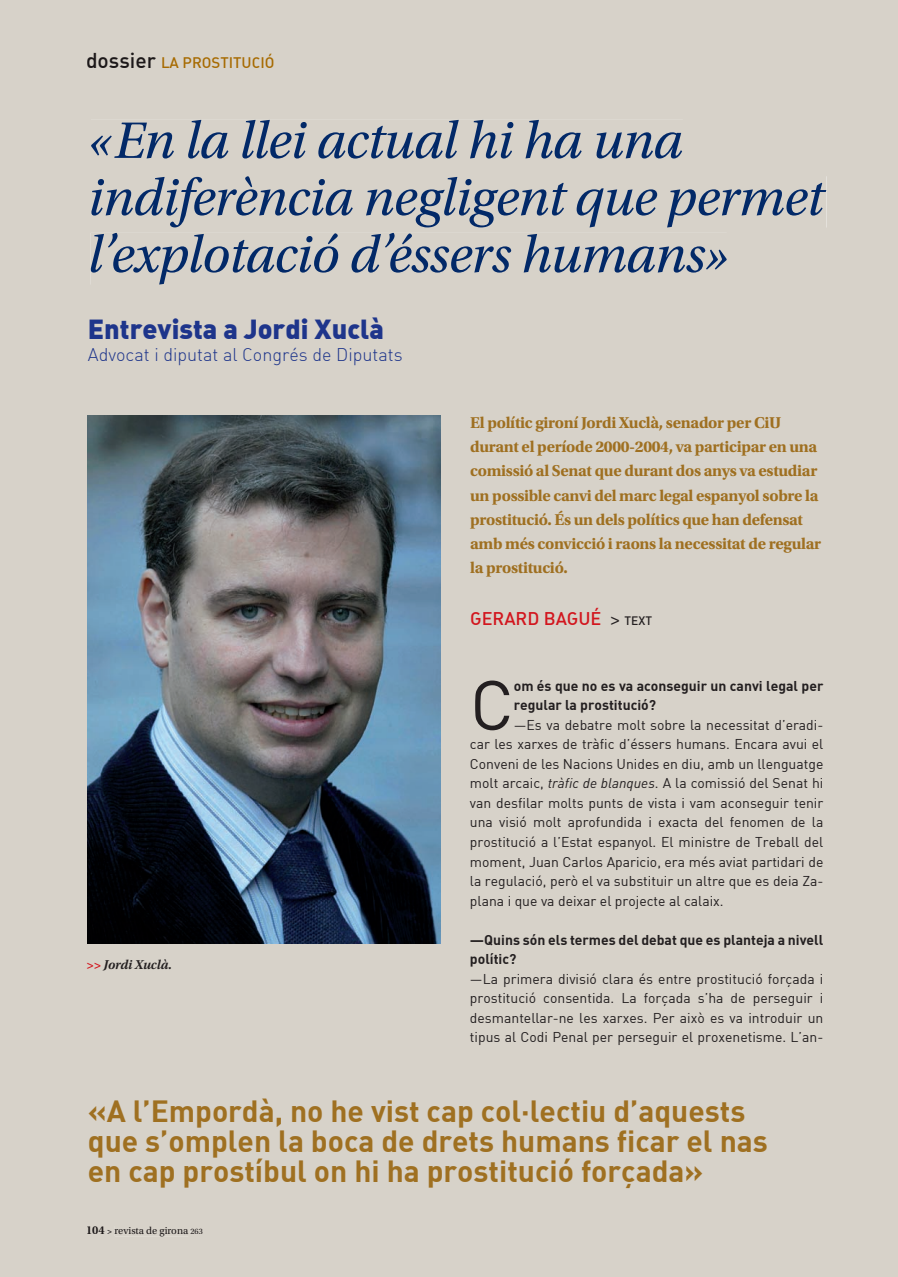
<style>
.page{position:relative;width:898px;height:1277px;background:#fff}
.page>*{position:absolute;margin:0;border:0;box-sizing:border-box;transform-origin:0 0}
.t1{font:68.7px "DIN";color:#231f20}
.t2{font:italic 54px/57px "Utopia Std";letter-spacing:-.01em;color:#022968}
.t3{font:30px/30px "DIN Bold";color:#9f7021}
.t4{font:27px "DIN Black Alternate";color:#1e358b}
.t5{font:18px "DIN Light Alternate";color:#1e358b}
.t6{font:18px "DIN Medium Alternate";color:#d2161e}
.t7{font:700 16.5px/24px "Utopia Std";letter-spacing:-.02em;color:#9f7021}
.t8{font:15px "DIN Medium Alternate";color:#a76b02}
.t9{font:13.95px/19.5px "DIN";color:#231f20;text-align:justify}
.t10{font:13.95px/19.5px "DIN Bold";color:#231f20}
.t11{font:italic 600 13.5px "Utopia Std";letter-spacing:-.01em;color:#231f20}
.t12{font:10.5px "Utopia Std";color:#1c1819}
.s1{font-size:21px;color:#1c1819}
.s2{color:#d2161e}
.s3{font-family:"Utopia Std";font-weight:600;color:#231f20}
.s4{font-size:12px;color:#231f20}
.s5{font-style:italic}
.s6{font-weight:600;font-size:12px}
.s7{font-weight:600;font-size:9px}
.s8{font-size:8.25px}
</style>
<div class="page">
<div style="left:0;top:0;width:898px;height:1276px;background:#d7d2c9"></div>
<div style="left:87px;top:1225px;width:18px;height:8px;background:#d7d2c9"></div>
<svg style="left:108px;top:1229px;width:4px;height:4px"></svg>
<div style="left:115px;top:1226px;width:73px;height:9px;background:#d7d2c9"></div>
<div style="left:191px;top:1228px;width:11px;height:5px;background:#d7d2c9"></div>
<div style="left:87px;top:52px;width:69px;height:16px;background:#d7d2c9"></div>
<div style="left:162px;top:53px;width:111px;height:15px;background:#d7d2c9"></div>
<div style="left:91px;top:120px;width:592px;height:39px;background:#d7d2c9"></div>
<div style="left:91px;top:176px;width:735px;height:51px;background:#d7d2c9"></div>
<div style="left:91px;top:233px;width:636px;height:51px;background:#d7d2c9"></div>
<img style="left:88px;top:415px;width:353px;height:528px">
<svg style="left:893px;top:1274px;width:5px;height:3px"></svg>
<p class="t8" style="left:86px;top:52px;width:190px"><span class="s1">dossier</span> LA PROSTITUCIÓ</p>
<h2 class="t2" style="left:88px;top:113px;width:737px">«En la llei actual hi ha una indiferència negligent que permet l’explotació d’éssers humans»</h2>
<h3 class="t4" style="left:88px;top:311px;width:297px">Entrevista a Jordi Xuclà</h3>
<p class="t5" style="left:88px;top:343px;width:316px">Advocat i diputat al Congrés de Diputats</p>
<p class="t11" style="left:86px;top:957px;width:87px"><span class="s2">&gt;&gt;</span> Jordi Xuclà.</p>
<p class="t7" style="left:470px;top:411px;width:352px">El polític gironí Jordi Xuclà, senador per CiU durant el període 2000-2004, va participar en una comissió al Senat que durant dos anys va estudiar un possible canvi del marc legal espanyol sobre la prostitució. És un dels polítics que han defensat amb més convicció i raons la necessitat de regular la prostitució.</p>
<p class="t6" style="left:470px;top:607px;width:183px">GERARD BAGUÉ <span class="s3">&gt;</span> <span class="s4">TEXT</span></p>
<h1 class="t1" style="left:470px;top:662px;width:45px">C</h1>
<p class="t10" style="left:514px;top:675px;width:311px">om és que no es va aconseguir un canvi legal per regular la prostitució?</p>
<p class="t9" style="left:470px;top:714px;width:355px;text-indent:44px">—Es va debatre molt sobre la necessitat d’eradi&shy;car les xarxes de tràfic d’éssers humans. Encara avui el Conveni de les Nacions Unides en diu, amb un llenguatge molt arcaic, <span class="s5">tràfic de blanques</span>. A la comissió del Senat hi van desfilar molts punts de vista i vam aconseguir tenir una visió molt aprofundida i exacta del fenomen de la prostitució a l’Estat espanyol. El ministre de Treball del moment, Juan Carlos Aparicio, era més aviat partidari de la regulació, però el va substituir un altre que es deia Za&shy;plana i que va deixar el projecte al calaix.</p>
<p class="t10" style="left:470px;top:929px;width:355px">—Quins són els termes del debat que es planteja a nivell polític?</p>
<p class="t9" style="left:470px;top:968px;width:355px">—La primera divisió clara és entre prostitució forçada i prostitució consentida. La forçada s’ha de perseguir i desmantellar-ne les xarxes. Per això es va introduir un tipus al Codi Penal per perseguir el proxenetisme. L’an-</p>
<h3 class="t3" style="left:88px;top:1094px;width:681px">«A l’Empordà, no he vist cap col·lectiu d’aquests que s’omplen la boca de drets humans ficar el nas en cap prostíbul on hi ha prostitució forçada»</h3>
<p class="t12" style="left:86px;top:1224px;width:118px"><span class="s6">104</span> <span class="s7">&gt;</span> revista de girona <span class="s8">263</span></p>
</div>
